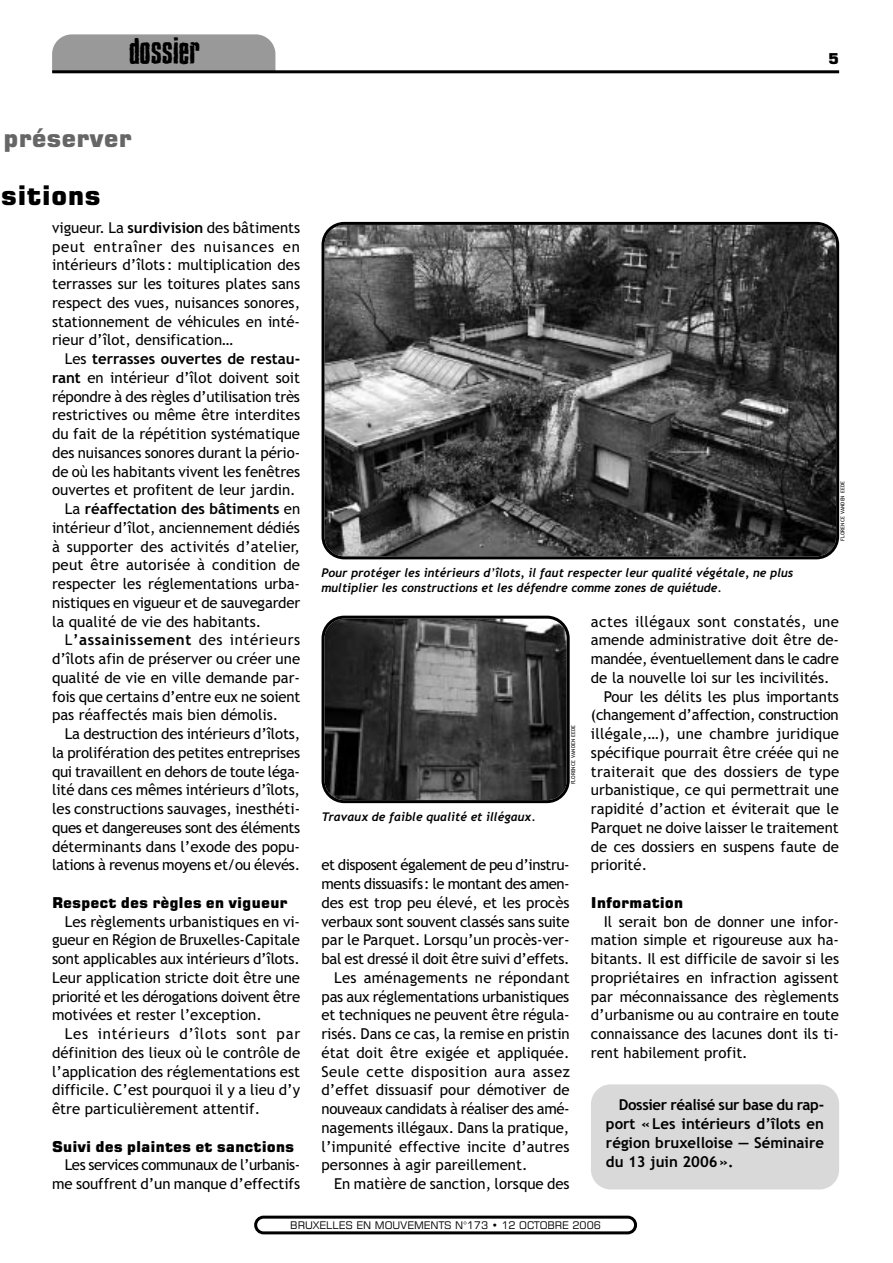
<style>
.page{position:relative;width:893px;height:1263px;background:#fff}
.page>*{position:absolute;margin:0;border:0;box-sizing:border-box;transform-origin:0 0}
.t1{font:36px "Blue Cake";letter-spacing:-.01em;color:#000}
.t2{font:27px "Square 721 Blk";letter-spacing:.005em;color:#000}
.t3{font:24.75px "Square 721 Blk";color:#666}
.t4{font:15px/18.8px "Trebuchet MS";color:#000;text-align:justify}
.t5{font:15px "Trebuchet MS";letter-spacing:-.02em;color:#000}
.t6{font:700 15px/18.8px "Trebuchet MS";color:#000;text-align:justify}
.t7{font:15px/18.8px "Trebuchet MS";letter-spacing:-.03em;color:#000;text-align:right}
.t8{font:15px "Trebuchet MS";letter-spacing:-.025em;color:#000}
.t9{font:15px "Square 721 Blk";color:#000}
.t10{font:15px "Trebuchet MS";letter-spacing:.03em;color:#000}
.t11{font:15px "Trebuchet MS";letter-spacing:.025em;color:#000}
.t12{font:700 15px "Trebuchet MS";letter-spacing:.04em;color:#000}
.t13{font:15px "Trebuchet MS";letter-spacing:.02em;color:#000}
.t14{font:italic 700 12px/15px "Trebuchet";color:#000}
.t15{font:10.5px "Square 721 BT";color:#000}
.t16{font:5.25px "Trebuchet MS";color:#000}
.s1{font-weight:700}
.s2{font-weight:400}
</style>
<div class="page">
<div style="left:591px;top:1084px;width:248px;height:106px;background:#d9d9d9;border-radius:20px"></div>
<div style="left:254px;top:1216px;width:383px;height:18px;border:3px solid #000;border-radius:8px"></div>
<div style="left:52px;top:34px;width:223px;height:75px;background:#999;border-radius:20px"></div>
<div style="left:52px;top:72px;width:223px;height:56px;background:#fff"></div>
<hr style="left:52px;top:70px;width:787px;height:3px;background:#000">
<img style="left:324px;top:225px;width:512px;height:331px;border-radius:20px">
<div style="left:321px;top:222px;width:518px;height:337px;border:3px solid #000;border-radius:21px"></div>
<img style="left:324px;top:619px;width:242px;height:181px;border-radius:20px">
<div style="left:321px;top:616px;width:248px;height:187px;border:3px solid #000;border-radius:21px"></div>
<h1 class="t1" style="left:128px;top:38px;width:72px">dossier</h1>
<p class="t9" style="left:828px;top:54px;width:12px">5</p>
<h3 class="t3" style="left:3px;top:129px;width:130px">préserver</h3>
<h2 class="t2" style="left:1px;top:185px;width:101px">sitions</h2>
<p class="t4" style="left:52px;top:220px;width:249px">vigueur. La <span class="s1">surdivision</span> des bâtiments peut entraîner des nuisances en intérieurs d’îlots: multiplication des terrasses sur les toitures plates sans respect des vues, nuisances sonores, stationnement de véhicules en inté&shy;rieur d’îlot, densification…</p>
<p class="t6" style="left:65px;top:351px;width:237px"><span class="s2">Les</span> terrasses ouvertes de restau-</p>
<p class="t4" style="left:52px;top:370px;width:249px"><span class="s1">rant</span> en intérieur d’îlot doivent soit</p>
<p class="t4" style="left:52px;top:388px;width:249px">répondre à des règles d’utilisation très</p>
<p class="t4" style="left:52px;top:407px;width:249px">restrictives ou même être interdites</p>
<p class="t4" style="left:52px;top:426px;width:249px">du fait de la répétition systématique</p>
<p class="t4" style="left:52px;top:445px;width:249px">des nuisances sonores durant la pério-</p>
<p class="t4" style="left:52px;top:463px;width:250px">de où les habitants vivent les fenêtres</p>
<p class="t4" style="left:52px;top:482px;width:245px">ouvertes et profitent de leur jardin.</p>
<p class="t6" style="left:65px;top:501px;width:237px"><span class="s2">La</span> réaffectation des bâtiments <span class="s2">en</span></p>
<p class="t4" style="left:52px;top:520px;width:249px">intérieur d’îlot, anciennement dédiés</p>
<p class="t4" style="left:52px;top:538px;width:249px">à supporter des activités d’atelier,</p>
<p class="t4" style="left:52px;top:557px;width:249px">peut être autorisée à condition de</p>
<p class="t4" style="left:52px;top:576px;width:249px">respecter les réglementations urba-</p>
<p class="t4" style="left:52px;top:595px;width:250px">nistiques en vigueur et de sauvegarder</p>
<p class="t4" style="left:52px;top:613px;width:211px">la qualité de vie des habitants.</p>
<p class="t12" style="left:65px;top:634px;width:237px"><span class="s2">L</span>’assainissement <span class="s2">des intérieurs</span></p>
<p class="t4" style="left:52px;top:651px;width:249px">d’îlots afin de préserver ou créer une</p>
<p class="t4" style="left:52px;top:670px;width:249px">qualité de vie en ville demande par-</p>
<p class="t4" style="left:52px;top:688px;width:250px">fois que certains d’entre eux ne soient</p>
<p class="t4" style="left:52px;top:707px;width:228px">pas réaffectés mais bien démolis.</p>
<p class="t4" style="left:65px;top:726px;width:237px">La destruction des intérieurs d’îlots,</p>
<p class="t4" style="left:52px;top:745px;width:249px">la prolifération des petites entreprises</p>
<p class="t5" style="left:52px;top:766px;width:249px">qui travaillent en dehors de toute léga-</p>
<p class="t4" style="left:52px;top:782px;width:249px">lité dans ces mêmes intérieurs d’îlots,</p>
<p class="t4" style="left:52px;top:801px;width:249px">les constructions sauvages, inesthéti-</p>
<p class="t5" style="left:52px;top:822px;width:250px">ques et dangereuses sont des éléments</p>
<p class="t4" style="left:52px;top:838px;width:249px">déterminants dans l’exode des popu-</p>
<p class="t5" style="left:52px;top:859px;width:250px">lations à revenus moyens et/ou élevés.</p>
<p class="t9" style="left:52px;top:897px;width:237px">Respect des règles en vigueur</p>
<p class="t4" style="left:52px;top:913px;width:250px;text-indent:13px">Les règlements urbanistiques en vi&shy;gueur en Région de Bruxelles-Capitale sont applicables aux intérieurs d’îlots.<br>Leur application stricte doit être une priorité et les dérogations doivent être motivées et rester l’exception.</p>
<p class="t4" style="left:52px;top:1026px;width:249px;text-indent:13px">Les intérieurs d’îlots sont par définition des lieux où le contrôle de l’application des réglementations est difficile. C’est pourquoi il y a lieu d’y être particulièrement attentif.</p>
<p class="t9" style="left:52px;top:1141px;width:244px">Suivi des plaintes et sanctions</p>
<p class="t7" style="left:52px;top:1157px;width:249px">Les services communaux de l’urbanis&shy;me souffrent d’un manque d’effectifs</p>
<p class="t14" style="left:321px;top:567px;width:473px">Pour protéger les intérieurs d’îlots, il faut respecter leur qualité végétale, ne plus multiplier les constructions et les défendre comme zones de quiétude.</p>
<p class="t16" style="left:840px;top:541px;width:61px;rotate:-90deg">FLORENCE VANDEN EEDE</p>
<p class="t14" style="left:321px;top:810px;width:216px">Travaux de faible qualité et illégaux.</p>
<p class="t16" style="left:571px;top:784px;width:61px;rotate:-90deg">FLORENCE VANDEN EEDE</p>
<p class="t7" style="left:321px;top:857px;width:249px">et disposent également de peu d’instru-</p>
<p class="t8" style="left:321px;top:878px;width:250px">ments dissuasifs: le montant des amen-</p>
<p class="t4" style="left:321px;top:895px;width:249px">des est trop peu élevé, et les procès</p>
<p class="t5" style="left:321px;top:916px;width:250px">verbaux sont souvent classés sans suite</p>
<p class="t4" style="left:321px;top:932px;width:249px">par le Parquet. Lorsqu’un procès-ver-</p>
<p class="t5" style="left:321px;top:953px;width:250px">bal est dressé il doit être suivi d’effets.</p>
<p class="t13" style="left:334px;top:972px;width:237px">Les aménagements ne répondant</p>
<p class="t4" style="left:321px;top:988px;width:249px">pas aux réglementations urbanistiques</p>
<p class="t4" style="left:321px;top:1007px;width:249px">et techniques ne peuvent être régula-</p>
<p class="t4" style="left:321px;top:1026px;width:250px">risés. Dans ce cas, la remise en pristin</p>
<p class="t4" style="left:321px;top:1045px;width:249px">état doit être exigée et appliquée.</p>
<p class="t10" style="left:321px;top:1066px;width:250px">Seule cette disposition aura assez</p>
<p class="t4" style="left:321px;top:1082px;width:250px">d’effet dissuasif pour démotiver de</p>
<p class="t8" style="left:321px;top:1103px;width:249px">nouveaux candidats à réaliser des amé-</p>
<p class="t4" style="left:321px;top:1120px;width:249px">nagements illégaux. Dans la pratique,</p>
<p class="t4" style="left:321px;top:1138px;width:249px">l’impunité effective incite d’autres</p>
<p class="t4" style="left:321px;top:1157px;width:207px">personnes à agir pareillement.</p>
<p class="t4" style="left:334px;top:1176px;width:237px">En matière de sanction, lorsque des</p>
<p class="t11" style="left:591px;top:616px;width:249px">actes illégaux sont constatés, une</p>
<p class="t4" style="left:591px;top:632px;width:249px">amende administrative doit être de-</p>
<p class="t8" style="left:591px;top:653px;width:249px">mandée, éventuellement dans le cadre</p>
<p class="t4" style="left:591px;top:670px;width:240px">de la nouvelle loi sur les incivilités.</p>
<p class="t4" style="left:603px;top:688px;width:237px">Pour les délits les plus importants</p>
<p class="t5" style="left:591px;top:709px;width:249px">(changement d’affection, construction</p>
<p class="t4" style="left:591px;top:726px;width:249px">illégale,…), une chambre juridique</p>
<p class="t4" style="left:591px;top:745px;width:249px">spécifique pourrait être créée qui ne</p>
<p class="t4" style="left:591px;top:763px;width:250px">traiterait que des dossiers de type</p>
<p class="t4" style="left:591px;top:782px;width:249px">urbanistique, ce qui permettrait une</p>
<p class="t4" style="left:591px;top:801px;width:249px">rapidité d’action et éviterait que le</p>
<p class="t4" style="left:591px;top:820px;width:249px">Parquet ne doive laisser le traitement</p>
<p class="t4" style="left:591px;top:838px;width:249px">de ces dossiers en suspens faute de</p>
<p class="t4" style="left:591px;top:857px;width:58px">priorité.</p>
<p class="t9" style="left:591px;top:897px;width:94px">Information</p>
<p class="t4" style="left:591px;top:913px;width:249px;text-indent:13px">Il serait bon de donner une infor&shy;mation simple et rigoureuse aux ha&shy;bitants. Il est difficile de savoir si les propriétaires en infraction agissent par méconnaissance des règlements d’urbanisme ou au contraire en toute connaissance des lacunes dont ils ti&shy;rent habilement profit.</p>
<p class="t6" style="left:606px;top:1097px;width:220px;text-indent:13px">Dossier réalisé sur base du rap&shy;port «Les intérieurs d’îlots en région bruxelloise — Séminaire du 13 juin 2006».</p>
<p class="t15" style="left:290px;top:1221px;width:312px">BRUXELLES EN MOUVEMENTS N°173 • 12 OCTOBRE 2006</p>
</div>
